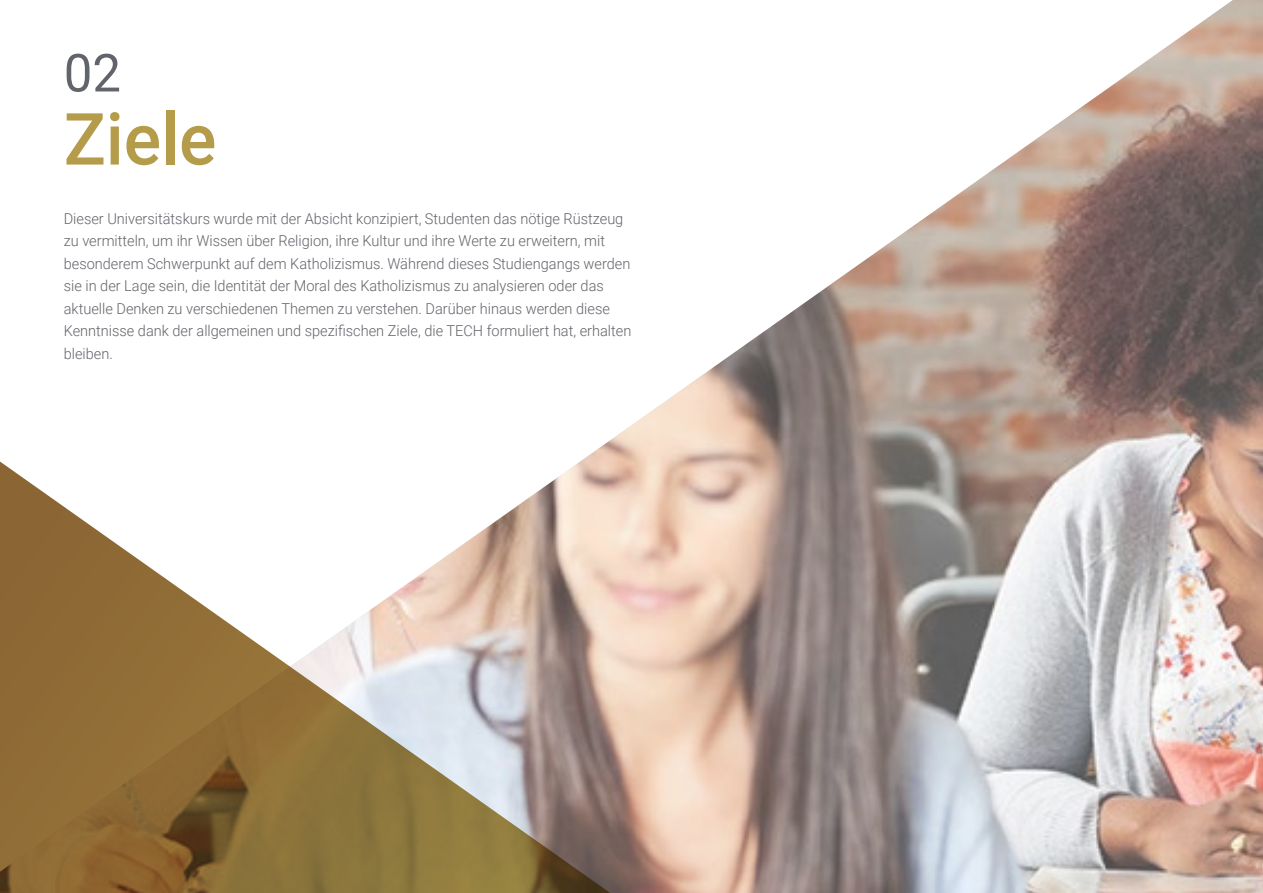
<style>
.page{position:relative;width:1263px;height:893px;background:#fff}
.page>*{position:absolute;margin:0;border:0;box-sizing:border-box;transform-origin:0 0}
.t1{font:500 72px "Roboto";color:#b49c4b}
.t2{font:52.5px "Roboto";color:#61646a}
.t3{font:300 15px/22.5px "Roboto";color:#61646a}
</style>
<div class="page">
<img style="left:602px;top:0;width:661px;height:893px">
<svg style="left:0;top:446px;width:640px;height:447px"></svg>
<h2 class="t2" style="left:64px;top:36px;width:59px">02</h2>
<h1 class="t1" style="left:64px;top:89px;width:154px">Ziele</h1>
<p class="t3" style="left:64px;top:207px;width:569px">Dieser Universitätskurs wurde mit der Absicht konzipiert, Studenten das nötige Rüstzeug zu vermitteln, um ihr Wissen über Religion, ihre Kultur und ihre Werte zu erweitern, mit besonderem Schwerpunkt auf dem Katholizismus. Während dieses Studiengangs werden sie in der Lage sein, die Identität der Moral des Katholizismus zu analysieren oder das aktuelle Denken zu verschiedenen Themen zu verstehen. Darüber hinaus werden diese Kenntnisse dank der allgemeinen und spezifischen Ziele, die TECH formuliert hat, erhalten bleiben.</p>
</div>
